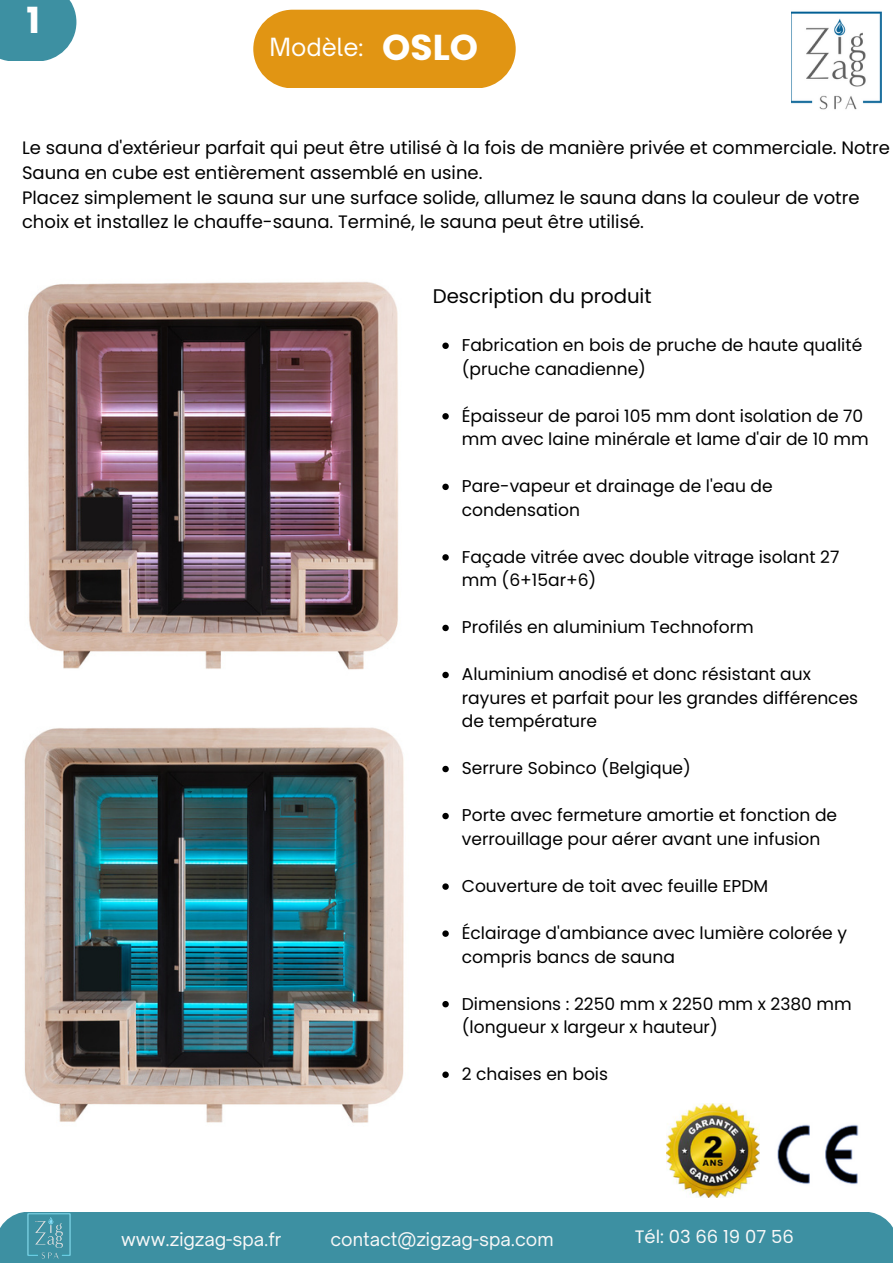
<style>
.page{position:relative;width:893px;height:1264px;background:#fff}
.page>*{position:absolute;margin:0;border:0;box-sizing:border-box;transform-origin:0 0}
.t1{font:700 36px "Poppins";color:#fff}
.t2{font:24px "Open Sauce One";color:#fff}
.t3{font:19.65px "Poppins";color:#000}
.t4{font:18px/24.8px "Poppins";color:#000}
.t5{font:18px "Open Sauce One";color:#f8f8f8}
.t6{font:18px "Poppins";color:#f8f8f8}
.t7{font:17.1px/23.5px "Poppins";color:#000}
</style>
<div class="page">
<div style="left:253px;top:10px;width:262px;height:78px;background:#e19513;border-radius:39px"></div>
<img style="left:791px;top:11px;width:90px;height:99px">
<div style="left:0;top:1212px;width:892px;height:50px;background:#3d90a2"></div>
<img style="left:26px;top:1212px;width:46px;height:47px">
<div style="left:0;top:0;width:76px;height:61px;background:#3d90a2"></div>
<img style="left:777px;top:1124px;width:82px;height:60px">
<img style="left:667px;top:1103px;width:92px;height:94px">
<img style="left:28px;top:282px;width:370px;height:388px">
<img style="left:24px;top:727px;width:380px;height:396px">
<svg style="left:442px;top:342px;width:7px;height:7px"></svg>
<svg style="left:442px;top:413px;width:7px;height:6px"></svg>
<svg style="left:442px;top:483px;width:7px;height:7px"></svg>
<svg style="left:442px;top:554px;width:7px;height:6px"></svg>
<svg style="left:442px;top:624px;width:7px;height:7px"></svg>
<svg style="left:442px;top:671px;width:7px;height:7px"></svg>
<svg style="left:442px;top:765px;width:7px;height:7px"></svg>
<svg style="left:442px;top:812px;width:7px;height:7px"></svg>
<svg style="left:442px;top:883px;width:7px;height:6px"></svg>
<svg style="left:442px;top:930px;width:7px;height:6px"></svg>
<svg style="left:442px;top:1001px;width:7px;height:6px"></svg>
<svg style="left:442px;top:1071px;width:7px;height:6px"></svg>
<p class="t1" style="left:26px;top:-4px;width:15px">1</p>
<p class="t2" style="left:269px;top:32px;width:95px">Modèle:</p>
<p class="t1" style="left:382px;top:22px;width:97px">OSLO</p>
<p class="t4" style="left:22px;top:135px;width:869px">Le sauna d'extérieur parfait qui peut être utilisé à la fois de manière privée et commerciale. Notre<br>Sauna en cube est entièrement assemblé en usine.</p>
<p class="t4" style="left:22px;top:185px;width:839px">Placez simplement le sauna sur une surface solide, allumez le sauna dans la couleur de votre choix et installez le chauffe-sauna. Terminé, le sauna peut être utilisé.</p>
<p class="t3" style="left:432px;top:282px;width:220px">Description du produit</p>
<p class="t7" style="left:462px;top:333px;width:402px">Fabrication en bois de pruche de haute qualité (pruche canadienne)</p>
<p class="t7" style="left:462px;top:404px;width:408px">Épaisseur de paroi 105 mm dont isolation de 70 mm avec laine minérale et lame d'air de 10 mm</p>
<p class="t7" style="left:462px;top:474px;width:312px">Pare-vapeur et drainage de l'eau de condensation</p>
<p class="t7" style="left:462px;top:545px;width:379px">Façade vitrée avec double vitrage isolant 27 mm (6+15ar+6)</p>
<p class="t7" style="left:462px;top:615px;width:293px">Profilés en aluminium Technoform</p>
<p class="t7" style="left:462px;top:662px;width:398px">Aluminium anodisé et donc résistant aux rayures et parfait pour les grandes différences de température</p>
<p class="t7" style="left:462px;top:756px;width:231px">Serrure Sobinco (Belgique)</p>
<p class="t7" style="left:462px;top:803px;width:377px">Porte avec fermeture amortie et fonction de verrouillage pour aérer avant une infusion</p>
<p class="t7" style="left:462px;top:874px;width:308px">Couverture de toit avec feuille EPDM</p>
<p class="t7" style="left:462px;top:921px;width:386px">Éclairage d'ambiance avec lumière colorée y compris bancs de sauna</p>
<p class="t7" style="left:462px;top:991px;width:391px">Dimensions : 2250 mm x 2250 mm x 2380 mm (longueur x largeur x hauteur)</p>
<p class="t7" style="left:462px;top:1062px;width:148px">2 chaises en bois</p>
<p class="t5" style="left:121px;top:1227px;width:162px">www.zigzag-spa.fr</p>
<p class="t5" style="left:330px;top:1227px;width:224px">contact@zigzag-spa.com</p>
<p class="t6" style="left:634px;top:1223px;width:160px">Tél: 03 66 19 07 56</p>
</div>
